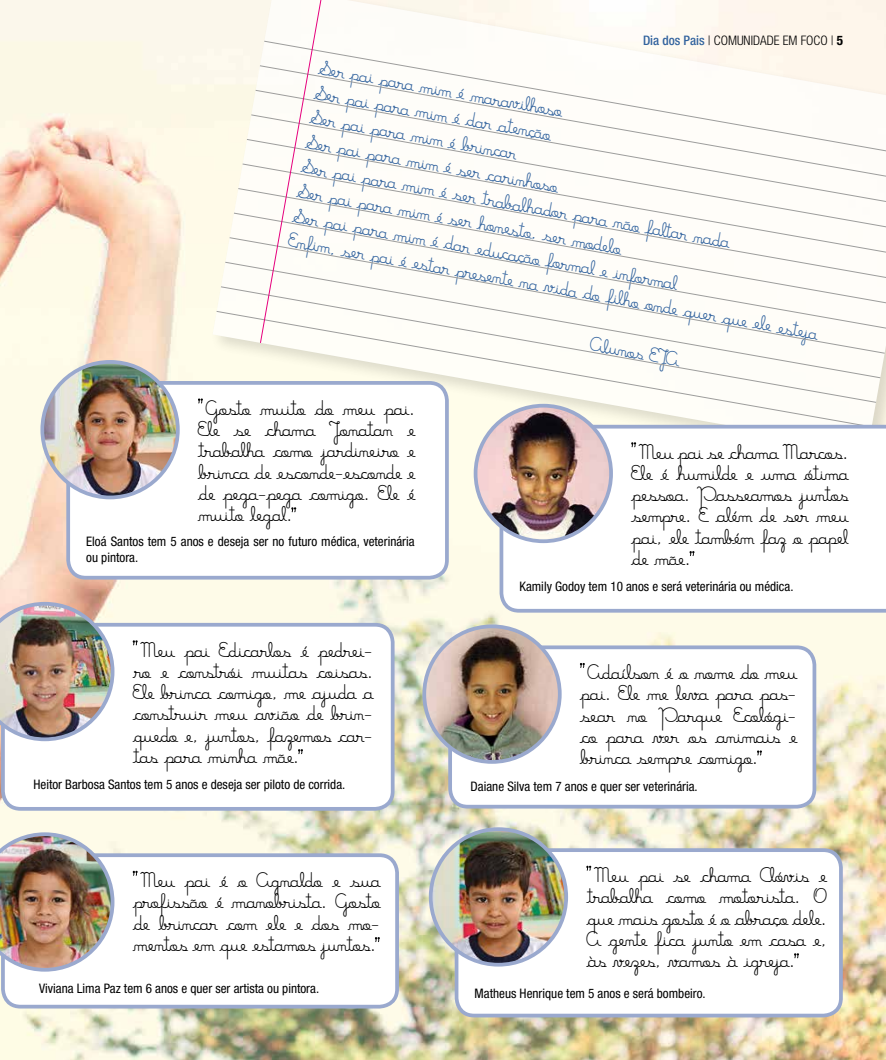
<style>
.page{position:relative;width:886px;height:1060px;background:#fff}
.page>*{position:absolute;margin:0;border:0;box-sizing:border-box;transform-origin:0 0}
.t1{font:22.5px/21.2px "Mamae Que Nos Faz";letter-spacing:-.03em;color:#000;text-align:justify}
.t2{font:21.75px/25px "Mamae Que Nos Faz";color:#32639e}
.t3{font:condensed 13.12px/15.8px "Helvetica Neue LT Std";color:#000}
.t4{font:300 condensed 13.12px "Helvetica Neue LT Std";color:#000}
.s1{font-weight:500;color:#32639e}
.s2{font-weight:700}
</style>
<div class="page">
<img style="left:0;top:0;width:886px;height:1059px">
<svg style="left:213px;top:0;width:673px;height:450px;fill:#fefaee"></svg>
<svg style="left:322px;top:41px;width:564px;height:24px"></svg>
<svg style="left:322px;top:65px;width:564px;height:49px"></svg>
<svg style="left:251px;top:114px;width:635px;height:99px"></svg>
<svg style="left:234px;top:213px;width:652px;height:116px"></svg>
<svg style="left:216px;top:311px;width:656px;height:116px"></svg>
<svg style="left:260px;top:0;width:62px;height:343px"></svg>
<div style="left:3px;top:624px;width:390px;height:184px;background:#fff;border-radius:18px"></div>
<div style="left:1px;top:623px;width:393px;height:187px;border:4px solid #9aa9ce;border-radius:18px"></div>
<div style="left:3px;top:855px;width:394px;height:151px;background:#fff;border-radius:18px"></div>
<div style="left:1px;top:853px;width:398px;height:155px;border:4px solid #9aa9ce;border-radius:18px"></div>
<div style="left:68px;top:383px;width:379px;height:194px;background:#fff;border-radius:18px"></div>
<div style="left:66px;top:381px;width:383px;height:198px;border:4px solid #9aa9ce;border-radius:18px"></div>
<svg style="left:499px;top:425px;width:387px;height:187px"></svg>
<div style="left:450px;top:647px;width:364px;height:159px;background:#fff;border-radius:18px"></div>
<div style="left:448px;top:645px;width:368px;height:163px;border:4px solid #9aa9ce;border-radius:18px"></div>
<div style="left:456px;top:850px;width:385px;height:165px;background:#fff;border-radius:18px"></div>
<div style="left:455px;top:848px;width:388px;height:169px;border:4px solid #9aa9ce;border-radius:18px"></div>
<svg style="left:133px;top:640px;width:5px;height:5px"></svg>
<svg style="left:298px;top:749px;width:5px;height:5px"></svg>
<svg style="left:133px;top:870px;width:5px;height:5px"></svg>
<svg style="left:375px;top:937px;width:5px;height:5px"></svg>
<svg style="left:198px;top:398px;width:5px;height:5px"></svg>
<svg style="left:291px;top:507px;width:5px;height:5px"></svg>
<svg style="left:631px;top:442px;width:5px;height:5px"></svg>
<svg style="left:689px;top:551px;width:5px;height:5px"></svg>
<svg style="left:580px;top:663px;width:5px;height:5px"></svg>
<svg style="left:757px;top:750px;width:5px;height:5px"></svg>
<svg style="left:586px;top:865px;width:5px;height:5px"></svg>
<svg style="left:794px;top:953px;width:5px;height:5px"></svg>
<img style="left:0;top:602px;width:114px;height:139px">
<img style="left:0;top:832px;width:114px;height:139px">
<img style="left:42px;top:362px;width:136px;height:135px;border-radius:68px">
<div style="left:40px;top:360px;width:140px;height:139px;border:4px solid #9aa9ce;border-radius:50%"></div>
<img style="left:475px;top:405px;width:136px;height:136px;border-radius:68px">
<div style="left:474px;top:404px;width:139px;height:139px;border:4px solid #9aa9ce;border-radius:50%"></div>
<img style="left:424px;top:626px;width:136px;height:136px;border-radius:68px">
<div style="left:422px;top:624px;width:140px;height:139px;border:4px solid #9aa9ce;border-radius:50%"></div>
<img style="left:431px;top:829px;width:135px;height:135px;border-radius:68px">
<div style="left:429px;top:827px;width:139px;height:139px;border:4px solid #9aa9ce;border-radius:50%"></div>
<p class="t4" style="left:643px;top:33px;width:202px"><span class="s1">Dia dos Pais</span> | COMUNIDADE EM FOCO | <span class="s2">5</span></p>
<p class="t2" style="left:321px;top:56px;width:538px;rotate:10deg">Ser pai para mim é maravilhoso<br>Ser pai para mim é dar atenção<br>Ser pai para mim é brincar<br>Ser pai para mim é ser carinhoso<br>Ser pai para mim é ser trabalhador para não faltar nada<br>Ser pai para mim é ser honesto, ser modelo<br>Ser pai para mim é dar educação formal e informal<br>Enfim, ser pai é estar presente na vida do filho onde quer que ele esteja</p>
<p class="t2" style="left:592px;top:333px;width:92px;rotate:10deg">Alunos EJA</p>
<p class="t1" style="left:198px;top:398px;width:218px;text-indent:8px">Gosto muito do meu pai.<br>Ele se chama Jonatan e trabalha como jardineiro e brinca de esconde-esconde e de pega-pega comigo. Ele é muito legal.</p>
<p class="t3" style="left:86px;top:533px;width:330px">Eloá Santos tem 5 anos e deseja ser no futuro médica, veterinária ou pintora.</p>
<p class="t1" style="left:133px;top:640px;width:242px;text-indent:8px">Meu pai Edicarlos é pedrei&shy;ro e constrói muitas coisas.<br>Ele brinca comigo, me ajuda a construir meu avião de brin&shy;quedo e, juntos, fazemos car&shy;tas para minha mãe.</p>
<p class="t3" style="left:33px;top:776px;width:313px">Heitor Barbosa Santos tem 5 anos e deseja ser piloto de corrida.</p>
<p class="t1" style="left:133px;top:870px;width:249px;text-align:center">Meu pai é o Agnaldo e sua profissão é manobrista. Gosto de brincar com ele e dos mo&shy;mentos em que estamos juntos.</p>
<p class="t3" style="left:39px;top:980px;width:281px">Viviana Lima Paz tem 6 anos e quer ser artista ou pintora.</p>
<p class="t1" style="left:631px;top:442px;width:218px;text-indent:8px">Meu pai se chama Marcos.<br>Ele é humilde e uma ótima pessoa. Passeamos juntos sempre. E além de ser meu pai, ele também faz o papel de mãe.</p>
<p class="t3" style="left:519px;top:578px;width:275px">Kamily Godoy tem 10 anos e será veterinária ou médica.</p>
<p class="t1" style="left:580px;top:663px;width:218px;text-indent:8px">Adaílson é o nome do meu pai. Ele me leva para pas&shy;sear no Parque Ecológi&shy;co para ver os animais e brinca sempre comigo.</p>
<p class="t3" style="left:471px;top:778px;width:229px">Daiane Silva tem 7 anos e quer ser veterinária.</p>
<p class="t1" style="left:586px;top:865px;width:242px;text-indent:8px">Meu pai se chama Clóvis e trabalha como motorista. O que mais gosto é o abraço dele.<br>A gente fica junto em casa e, às vezes, vamos à igreja.</p>
<p class="t3" style="left:474px;top:985px;width:233px">Matheus Henrique tem 5 anos e será bombeiro.</p>
</div>
